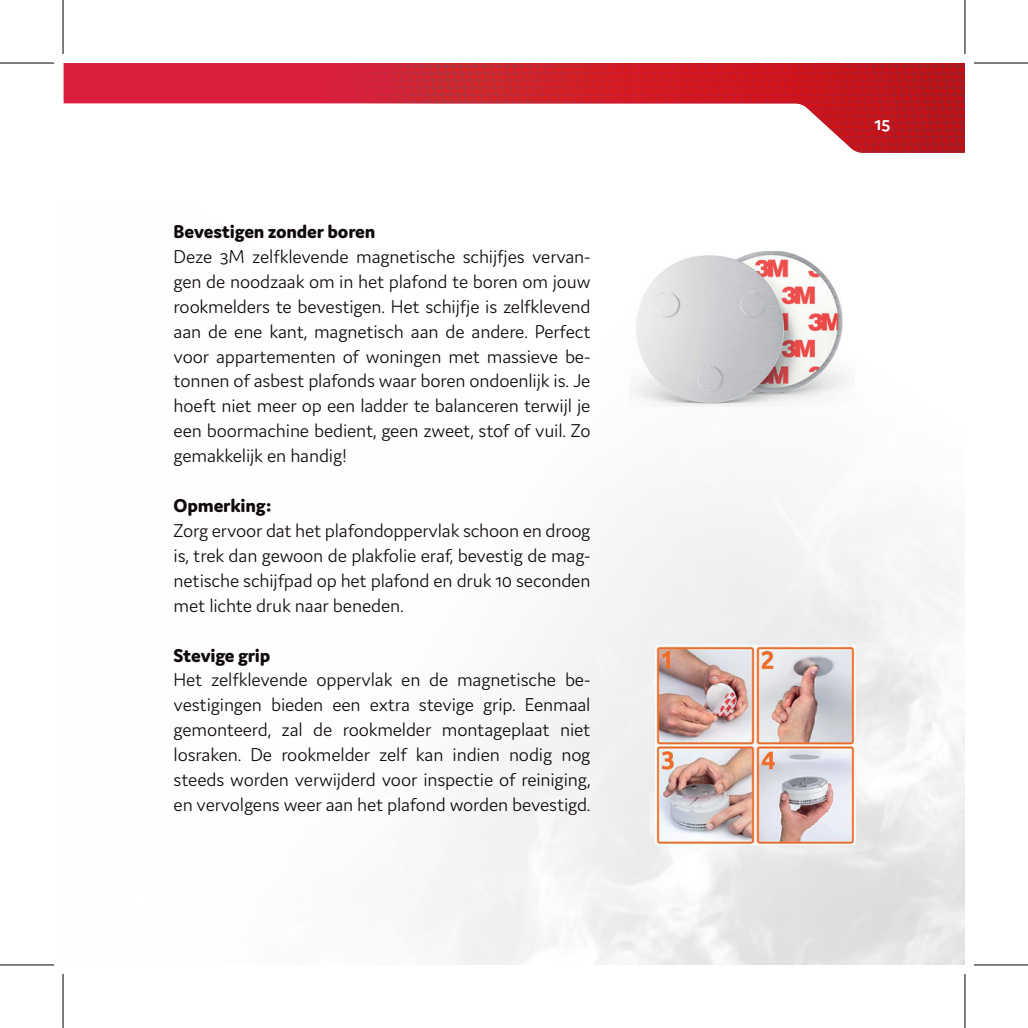
<style>
.page{position:relative;width:1028px;height:1028px;background:#fff}
.page>*{position:absolute;margin:0;border:0;box-sizing:border-box;transform-origin:0 0}
.t1{font:300 19.8px/24.9px "Domus";letter-spacing:-.01em;color:#110a0c;text-align:justify}
.t2{font:800 19.8px "Domus";letter-spacing:-.01em;color:#110a0c}
.t3{font:600 19.8px "Domus";color:#fff}
</style>
<div class="page">
<div style="left:64px;top:63px;width:244px;height:41px;background:#da1f3d"></div>
<img style="left:308px;top:63px;width:656px;height:90px">
<img style="left:629px;top:251px;width:225px;height:155px">
<img style="left:655px;top:645px;width:200px;height:199px">
<hr style="left:0;top:62px;width:54px;height:2px;background:#000">
<hr style="left:973px;top:62px;width:54px;height:2px;background:#000">
<hr style="left:0;top:964px;width:54px;height:1px;background:#000">
<hr style="left:973px;top:964px;width:54px;height:1px;background:#000">
<hr style="left:62px;top:0;width:2px;height:54px;background:#000">
<hr style="left:62px;top:973px;width:2px;height:54px;background:#000">
<hr style="left:964px;top:0;width:1px;height:54px;background:#000">
<hr style="left:964px;top:973px;width:1px;height:54px;background:#000">
<p class="t2" style="left:174px;top:220px;width:203px">Bevestigen zonder boren</p>
<p class="t1" style="left:174px;top:244px;width:418px">Deze 3M zelfklevende magnetische schijfjes vervan&shy;gen de noodzaak om in het plafond te boren om jouw rookmelders te bevestigen. Het schijfje is zelfklevend aan de ene kant, magnetisch aan de andere. Perfect voor appartementen of woningen met massieve be&shy;tonnen of asbest plafonds waar boren ondoenlijk is. Je hoeft niet meer op een ladder te balanceren terwijl je een boormachine bedient, geen zweet, stof of vuil. Zo gemakkelijk en handig!</p>
<p class="t2" style="left:174px;top:494px;width:99px">Opmerking:</p>
<p class="t1" style="left:174px;top:518px;width:418px">Zorg ervoor dat het plafondoppervlak schoon en droog is, trek dan gewoon de plakfolie eraf, bevestig de mag&shy;netische schijfpad op het plafond en druk 10 seconden met lichte druk naar beneden.</p>
<p class="t2" style="left:174px;top:644px;width:98px">Stevige grip</p>
<p class="t1" style="left:174px;top:667px;width:418px">Het zelfklevende oppervlak en de magnetische be&shy;vestigingen bieden een extra stevige grip. Eenmaal gemonteerd, zal de rookmelder montageplaat niet losraken. De rookmelder zelf kan indien nodig nog steeds worden verwijderd voor inspectie of reiniging, en vervolgens weer aan het plafond worden bevestigd.</p>
<p class="t3" style="left:874px;top:113px;width:18px">15</p>
</div>
